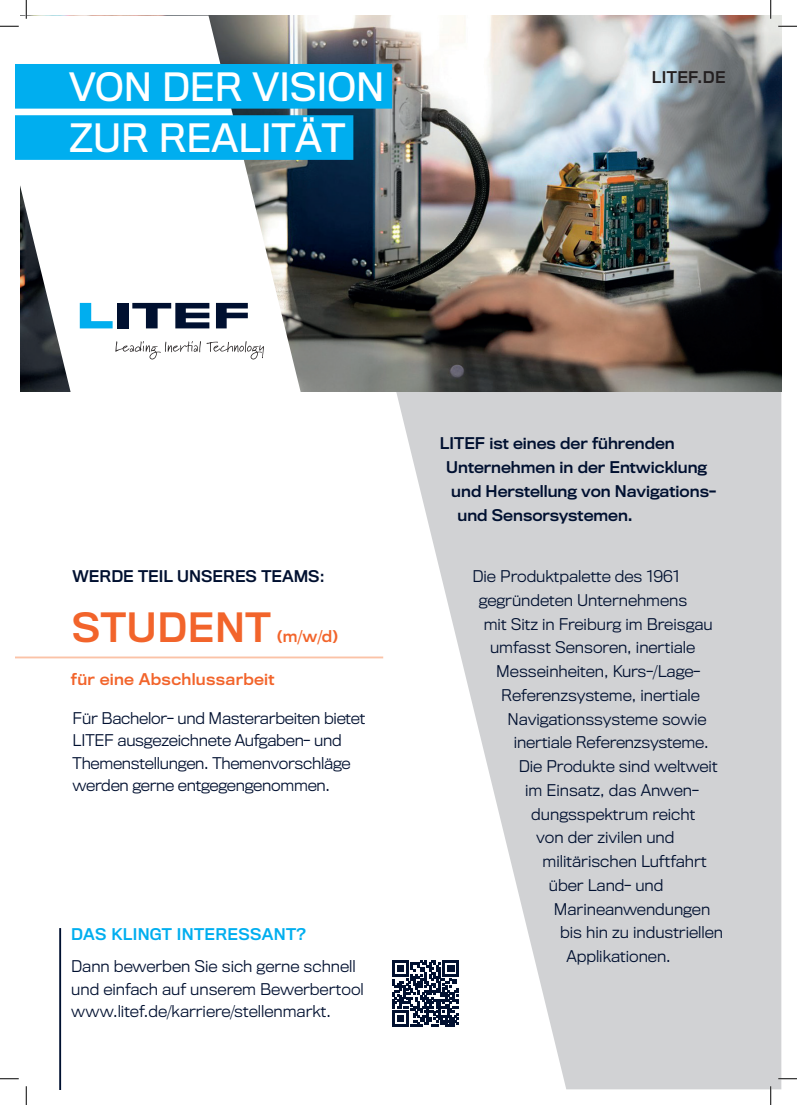
<style>
.page{position:relative;width:797px;height:1105px;background:#fff}
.page>*{position:absolute;margin:0;border:0;box-sizing:border-box;transform-origin:0 0}
.t1{font:37.5px "Titling Gothic FB Standard";letter-spacing:.02em;color:#f2642b}
.t2{font:36.25px/51.2px "Titling Gothic FB";color:#fff}
.t3{font:300 15px/22.5px "Titling Gothic FB";color:#001030}
.t4{font:15px "Titling Gothic FB Standard";color:#001030}
.t5{font:15px "Titling Gothic FB Standard";letter-spacing:.02em;color:#f2642b}
.t6{font:15px "Titling Gothic FB Standard";letter-spacing:.02em;color:#00aeef}
.t7{font:15px "Titling Gothic FB Standard";letter-spacing:.025em;color:#231f20}
</style>
<div class="page">
<svg style="left:396px;top:391px;width:385px;height:698px;fill:#d1d2d4"></svg>
<img style="left:317px;top:16px;width:464px;height:375px">
<svg style="left:20px;top:16px;width:297px;height:376px"></svg>
<div style="left:16px;top:64px;width:376px;height:45px;background:#00aeef"></div>
<div style="left:16px;top:115px;width:337px;height:45px;background:#00aeef"></div>
<hr style="left:16px;top:656px;width:367px;height:2px;background:#fbc3a7">
<div style="left:117px;top:303px;width:11px;height:25px;background:#001030"></div>
<svg style="left:80px;top:303px;width:33px;height:25px"></svg>
<svg style="left:216px;top:303px;width:32px;height:25px"></svg>
<svg style="left:132px;top:303px;width:77px;height:25px"></svg>
<svg style="left:115px;top:341px;width:149px;height:18px"></svg>
<hr style="left:59px;top:928px;width:2px;height:161px;background:#001030">
<svg style="left:392px;top:960px;width:67px;height:67px"></svg>
<svg style="left:0;top:25px;width:19px;height:2px"></svg>
<svg style="left:778px;top:25px;width:19px;height:2px"></svg>
<svg style="left:0;top:1078px;width:19px;height:1px"></svg>
<svg style="left:778px;top:1078px;width:19px;height:1px"></svg>
<svg style="left:25px;top:0;width:2px;height:19px"></svg>
<svg style="left:25px;top:1086px;width:2px;height:19px"></svg>
<svg style="left:770px;top:0;width:1px;height:19px"></svg>
<svg style="left:770px;top:1086px;width:1px;height:19px"></svg>
<h2 class="t2" style="left:69px;top:61px;width:316px">VON DER VISION<br>ZUR REALITÄT</h2>
<p class="t7" style="left:652px;top:68px;width:75px">LITEF.DE</p>
<p class="t4" style="left:73px;top:567px;width:253px">WERDE TEIL UNSERES TEAMS:</p>
<h1 class="t1" style="left:72px;top:605px;width:201px">STUDENT</h1>
<p class="t5" style="left:277px;top:627px;width:62px">(m/w/d)</p>
<p class="t5" style="left:71px;top:670px;width:205px">für eine Abschlussarbeit</p>
<p class="t3" style="left:73px;top:707px;width:294px">Für Bachelor- und Masterarbeiten bietet LITEF ausgezeichnete Aufgaben- und Themenstellungen. Themenvorschläge werden gerne entgegengenommen.</p>
<p class="t6" style="left:71px;top:925px;width:236px">DAS KLINGT INTERESSANT?</p>
<p class="t3" style="left:71px;top:955px;width:294px">Dann bewerben Sie sich gerne schnell und einfach auf unserem Bewerbertool www.litef.de/karriere/stellenmarkt.</p>
<p class="t4" style="left:440px;top:434px;width:236px">LITEF ist eines der führenden</p>
<p class="t4" style="left:446px;top:458px;width:262px">Unternehmen in der Entwicklung</p>
<p class="t4" style="left:451px;top:482px;width:266px">und Herstellung von Navigations-</p>
<p class="t4" style="left:457px;top:506px;width:177px">und Sensorsystemen.</p>
<p class="t3" style="left:472px;top:565px;width:208px">Die Produktpalette des 1961</p>
<p class="t3" style="left:479px;top:589px;width:210px">gegründeten Unternehmens</p>
<p class="t3" style="left:484px;top:613px;width:230px">mit Sitz in Freiburg im Breisgau</p>
<p class="t3" style="left:490px;top:636px;width:207px">umfasst Sensoren, inertiale</p>
<p class="t3" style="left:496px;top:660px;width:205px">Messeinheiten, Kurs-/Lage-</p>
<p class="t3" style="left:501px;top:684px;width:200px">Referenzsysteme, inertiale</p>
<p class="t3" style="left:507px;top:708px;width:201px">Navigationssysteme sowie</p>
<p class="t3" style="left:514px;top:731px;width:196px">inertiale Referenzsysteme.</p>
<p class="t3" style="left:519px;top:755px;width:200px">Die Produkte sind weltweit</p>
<p class="t3" style="left:525px;top:779px;width:175px">im Einsatz, das Anwen-</p>
<p class="t3" style="left:531px;top:803px;width:165px">dungsspektrum reicht</p>
<p class="t3" style="left:536px;top:826px;width:139px">von der zivilen und</p>
<p class="t3" style="left:542px;top:850px;width:166px">militärischen Luftfahrt</p>
<p class="t3" style="left:549px;top:874px;width:116px">über Land- und</p>
<p class="t3" style="left:554px;top:898px;width:158px">Marineanwendungen</p>
<p class="t3" style="left:560px;top:921px;width:164px">bis hin zu industriellen</p>
<p class="t3" style="left:566px;top:945px;width:106px">Applikationen.</p>
</div>
